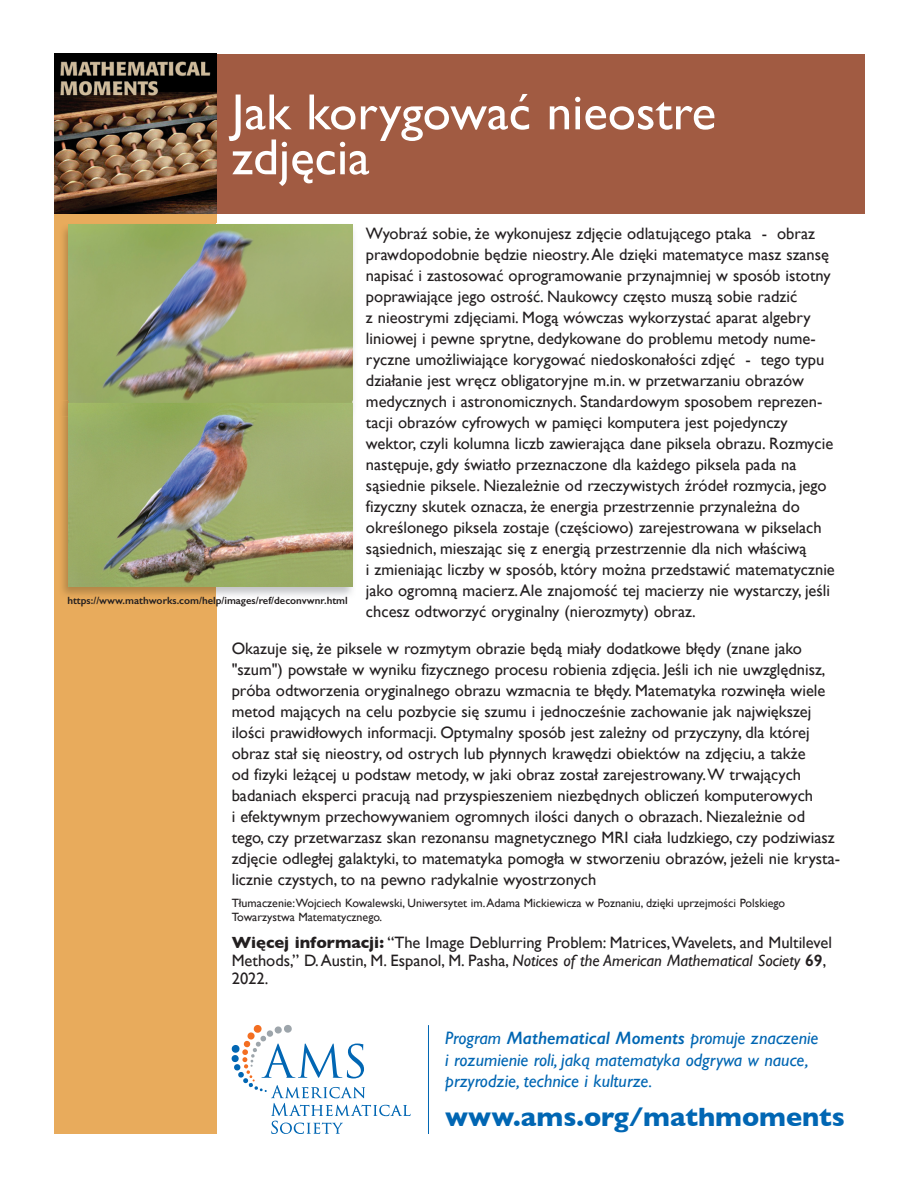
<style>
.page{position:relative;width:918px;height:1188px;background:#fff}
.page>*{position:absolute;margin:0;border:0;box-sizing:border-box;transform-origin:0 0}
.t1{font:51px/45px "Gill Sans";color:#fff}
.t2{font:700 27px "Gill Sans";color:#0166b3}
.t3{font:italic 18px/21.6px "Gill Sans";color:#0166b3}
.t4{font:16.5px/21px "Gill Sans";color:#231f20}
.t5{font:12px/13.5px "Gill Sans";color:#231f20}
.t6{font:600 10.5px "Gill Sans";color:#231f20}
.s1{font-weight:700}
.s2{font-style:italic}
.s3{font-weight:600}
</style>
<div class="page">
<div style="left:216px;top:54px;width:648px;height:160px;background:#a15b42"></div>
<div style="left:54px;top:54px;width:162px;height:1080px;background:#e8ab5c"></div>
<img style="left:54px;top:54px;width:162px;height:160px">
<svg style="left:231px;top:1025px;width:180px;height:109px"></svg>
<hr style="left:428px;top:1025px;width:1px;height:109px;background:#0166b3">
<img style="left:62px;top:224px;width:292px;height:372px">
<img style="left:69px;top:225px;width:283px;height:362px">
<img style="left:62px;top:401px;width:292px;height:16px">
<h1 class="t1" style="left:232px;top:89px;width:486px">Jak korygować nieostre zdjęcia</h1>
<p class="t4" style="left:366px;top:222px;width:470px">Wyobraź sobie, że wykonujesz zdjęcie odlatującego ptaka - obraz prawdopodobnie będzie nieostry. Ale dzięki matematyce masz szansę napisać i zastosować oprogramowanie przynajmniej w sposób istotny poprawiające jego ostrość. Naukowcy często muszą sobie radzić<br>z nieostrymi zdjęciami. Mogą wówczas wykorzystać aparat algebry liniowej i pewne sprytne, dedykowane do problemu metody nume&shy;ryczne umożliwiające korygować niedoskonałości zdjęć - tego typu działanie jest wręcz obligatoryjne m.in. w przetwarzaniu obrazów medycznych i astronomicznych. Standardowym sposobem reprezen&shy;tacji obrazów cyfrowych w pamięci komputera jest pojedynczy wektor, czyli kolumna liczb zawierająca dane piksela obrazu. Rozmycie następuje, gdy światło przeznaczone dla każdego piksela pada na sąsiednie piksele. Niezależnie od rzeczywistych źródeł rozmycia, jego fizyczny skutek oznacza, że energia przestrzennie przynależna do określonego piksela zostaje (częściowo) zarejestrowana w pikselach sąsiednich, mieszając się z energią przestrzennie dla nich właściwą<br>i zmieniając liczby w sposób, który można przedstawić matematycznie jako ogromną macierz. Ale znajomość tej macierzy nie wystarczy, jeśli chcesz odtworzyć oryginalny (nierozmyty) obraz.</p>
<p class="t4" style="left:232px;top:638px;width:610px">Okazuje się, że piksele w rozmytym obrazie będą miały dodatkowe błędy (znane jako "szum") powstałe w wyniku fizycznego procesu robienia zdjęcia. Jeśli ich nie uwzględnisz, próba odtworzenia oryginalnego obrazu wzmacnia te błędy. Matematyka rozwinęła wiele metod mających na celu pozbycie się szumu i jednocześnie zachowanie jak największej ilości prawidłowych informacji. Optymalny sposób jest zależny od przyczyny, dla której obraz stał się nieostry, od ostrych lub płynnych krawędzi obiektów na zdjęciu, a także<br>od fizyki leżącej u podstaw metody, w jaki obraz został zarejestrowany. W trwających badaniach eksperci pracują nad przyspieszeniem niezbędnych obliczeń komputerowych<br>i efektywnym przechowywaniem ogromnych ilości danych o obrazach. Niezależnie od tego, czy przetwarzasz skan rezonansu magnetycznego MRI ciała ludzkiego, czy podziwiasz zdjęcie odległej galaktyki, to matematyka pomogła w stworzeniu obrazów, jeżeli nie krysta&shy;licznie czystych, to na pewno radykalnie wyostrzonych</p>
<p class="t5" style="left:232px;top:896px;width:555px">Tłumaczenie: Wojciech Kowalewski, Uniwersytet im. Adama Mickiewicza w Poznaniu, dzięki uprzejmości Polskiego<br>Towarzystwa Matematycznego.</p>
<p class="t4" style="left:232px;top:934px;width:602px;line-height:18px"><span class="s1">Więcej informacji:</span> “The Image Deblurring Problem: Matrices, Wavelets, and Multilevel<br>Methods,” D. Austin, M. Espanol, M. Pasha, <span class="s2">Notices of the American Mathematical Society</span> <span class="s3">69</span>,<br>2022.</p>
<p class="t6" style="left:67px;top:594px;width:282px">https://www.mathworks.com/help/images/ref/deconvwnr.html</p>
<p class="t3" style="left:445px;top:1027px;width:375px">Program <span class="s3">Mathematical Moments</span> promuje znaczenie i rozumienie roli, jaką matematyka odgrywa w nauce, przyrodzie, technice i kulturze.</p>
<h2 class="t2" style="left:445px;top:1096px;width:401px">www.ams.org/mathmoments</h2>
</div>
